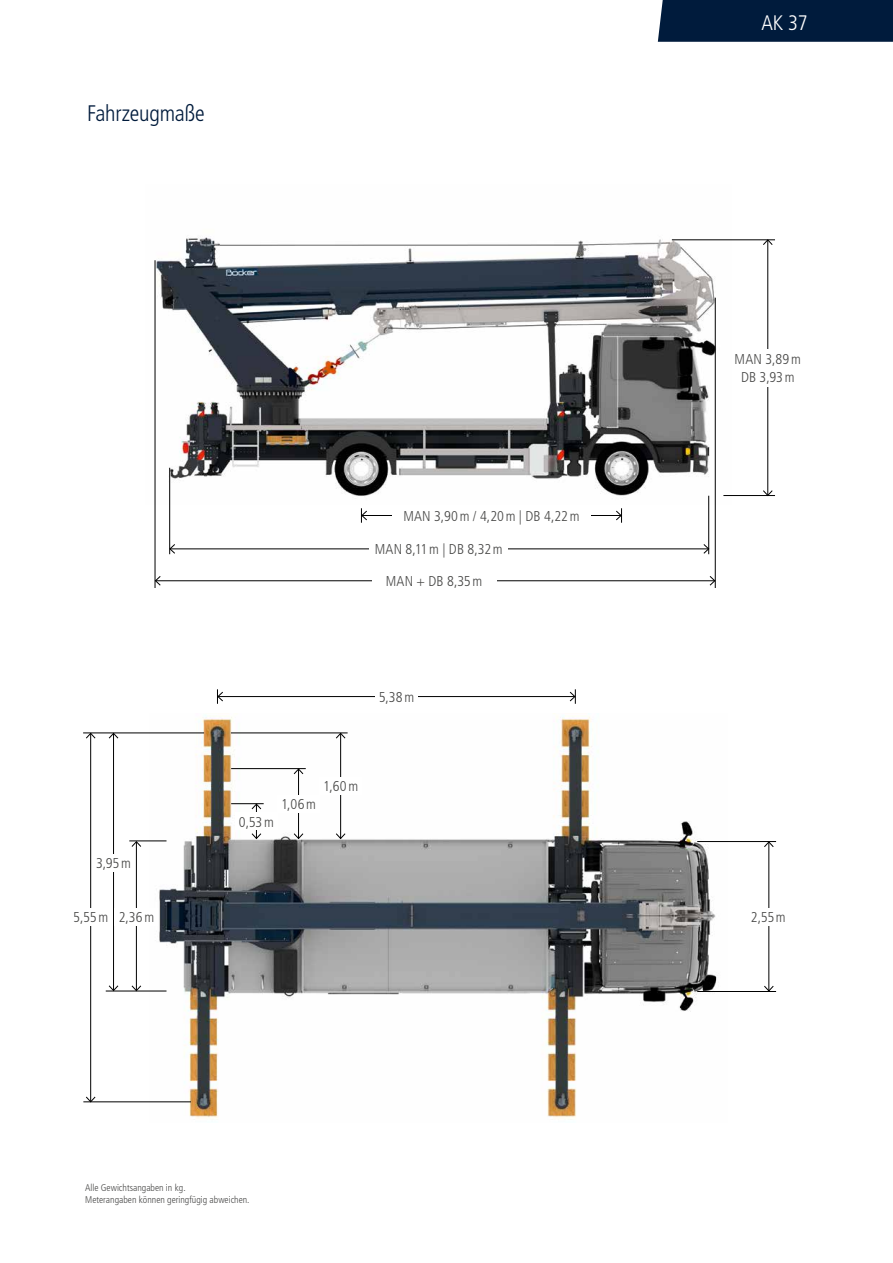
<style>
.page{position:relative;width:893px;height:1263px;background:#fff}
.page>*{position:absolute;margin:0;border:0;box-sizing:border-box;transform-origin:0 0}
.t1{font:300 condensed 22.5px "Frutiger LT Pro";letter-spacing:-.01em;color:#001b3c}
.t2{font:300 condensed 21px "Frutiger LT Pro";color:#fff}
.t3{font:300 condensed 14.25px/17.1px "Frutiger LT Pro";letter-spacing:.015em;color:#484847;text-align:center}
.t4{font:300 condensed 9.75px/12px "Frutiger LT Pro";color:#484847}
</style>
<div class="page">
<img style="left:154px;top:237px;width:578px;height:267px">
<hr style="left:169px;top:468px;width:1px;height:86px;background:#000">
<hr style="left:715px;top:298px;width:1px;height:290px;background:#000">
<hr style="left:767px;top:240px;width:1px;height:255px;background:#000">
<svg style="left:763px;top:239px;width:10px;height:6px"></svg>
<svg style="left:763px;top:490px;width:10px;height:5px"></svg>
<hr style="left:155px;top:580px;width:560px;height:1px;background:#000">
<svg style="left:156px;top:576px;width:5px;height:10px"></svg>
<svg style="left:709px;top:576px;width:6px;height:10px"></svg>
<hr style="left:362px;top:515px;width:259px;height:1px;background:#000">
<svg style="left:361px;top:508px;width:6px;height:15px"></svg>
<svg style="left:616px;top:508px;width:6px;height:15px"></svg>
<hr style="left:672px;top:240px;width:103px;height:1px;background:#000">
<hr style="left:723px;top:495px;width:52px;height:1px;background:#000">
<div style="left:372px;top:575px;width:124px;height:11px;background:#fff"></div>
<div style="left:733px;top:349px;width:70px;height:37px;background:#fff"></div>
<div style="left:392px;top:510px;width:199px;height:11px;background:#fff"></div>
<img style="left:150px;top:713px;width:577px;height:407px">
<hr style="left:697px;top:991px;width:79px;height:1px;background:#000">
<hr style="left:697px;top:841px;width:79px;height:1px;background:#000">
<hr style="left:218px;top:696px;width:357px;height:1px;background:#000">
<svg style="left:217px;top:689px;width:6px;height:15px"></svg>
<svg style="left:570px;top:689px;width:6px;height:15px"></svg>
<hr style="left:769px;top:842px;width:1px;height:149px;background:#000">
<svg style="left:764px;top:985px;width:10px;height:6px"></svg>
<svg style="left:764px;top:841px;width:10px;height:6px"></svg>
<div style="left:375px;top:691px;width:43px;height:11px;background:#fff"></div>
<div style="left:747px;top:908px;width:43px;height:17px;background:#fff"></div>
<hr style="left:231px;top:803px;width:33px;height:1px;background:#000">
<hr style="left:231px;top:768px;width:75px;height:1px;background:#000">
<hr style="left:231px;top:733px;width:117px;height:1px;background:#000">
<hr style="left:83px;top:733px;width:121px;height:1px;background:#000">
<hr style="left:83px;top:1101px;width:108px;height:1px;background:#000">
<hr style="left:129px;top:841px;width:37px;height:1px;background:#000">
<hr style="left:106px;top:991px;width:60px;height:1px;background:#000">
<hr style="left:256px;top:804px;width:1px;height:34px;background:#000">
<svg style="left:251px;top:804px;width:10px;height:5px"></svg>
<svg style="left:251px;top:833px;width:10px;height:6px"></svg>
<hr style="left:298px;top:769px;width:1px;height:69px;background:#000">
<svg style="left:294px;top:768px;width:10px;height:6px"></svg>
<svg style="left:294px;top:833px;width:10px;height:6px"></svg>
<hr style="left:340px;top:733px;width:1px;height:105px;background:#000">
<svg style="left:336px;top:733px;width:10px;height:6px"></svg>
<svg style="left:336px;top:833px;width:10px;height:6px"></svg>
<hr style="left:90px;top:733px;width:1px;height:369px;background:#000">
<svg style="left:86px;top:733px;width:10px;height:6px"></svg>
<svg style="left:86px;top:1096px;width:10px;height:6px"></svg>
<hr style="left:113px;top:733px;width:1px;height:257px;background:#000">
<svg style="left:109px;top:733px;width:10px;height:6px"></svg>
<svg style="left:109px;top:985px;width:10px;height:6px"></svg>
<hr style="left:136px;top:842px;width:1px;height:149px;background:#000">
<svg style="left:131px;top:841px;width:10px;height:6px"></svg>
<svg style="left:131px;top:985px;width:10px;height:6px"></svg>
<div style="left:235px;top:813px;width:42px;height:17px;background:#fff"></div>
<div style="left:115px;top:908px;width:43px;height:17px;background:#fff"></div>
<div style="left:92px;top:854px;width:43px;height:17px;background:#fff"></div>
<div style="left:69px;top:908px;width:43px;height:17px;background:#fff"></div>
<div style="left:277px;top:795px;width:43px;height:17px;background:#fff"></div>
<div style="left:320px;top:777px;width:42px;height:17px;background:#fff"></div>
<hr style="left:170px;top:549px;width:539px;height:1px;background:#000">
<svg style="left:169px;top:544px;width:6px;height:10px"></svg>
<svg style="left:703px;top:544px;width:5px;height:10px"></svg>
<div style="left:370px;top:543px;width:138px;height:11px;background:#fff"></div>
<hr style="left:708px;top:496px;width:1px;height:58px;background:#000">
<hr style="left:155px;top:260px;width:1px;height:328px;background:#000">
<div style="left:658px;top:0;width:235px;height:42px;background:#001b3c"></div>
<h1 class="t1" style="left:87px;top:100px;width:119px">Fahrzeugmaße</h1>
<p class="t3" style="left:96px;top:855px;width:37px">3,95m</p>
<p class="t3" style="left:73px;top:908px;width:36px">5,55m</p>
<p class="t3" style="left:119px;top:908px;width:37px">2,36m</p>
<p class="t3" style="left:403px;top:507px;width:178px">MAN 3,90m / 4,20m | DB 4,22m</p>
<p class="t3" style="left:375px;top:541px;width:129px">MAN 8,11m | DB 8,32m</p>
<p class="t3" style="left:386px;top:573px;width:98px">MAN + DB 8,35m</p>
<p class="t3" style="left:379px;top:688px;width:37px">5,38m</p>
<p class="t3" style="left:239px;top:813px;width:37px">0,53m</p>
<p class="t3" style="left:281px;top:796px;width:37px">1,06m</p>
<p class="t3" style="left:323px;top:778px;width:37px">1,60m</p>
<p class="t4" style="left:85px;top:1181px;width:166px">Alle Gewichtsangaben in kg.<br>Meterangaben können geringfügig abweichen.</p>
<h2 class="t2" style="left:761px;top:11px;width:48px">AK 37</h2>
<p class="t3" style="left:735px;top:351px;width:68px">MAN 3,89m<br>DB 3,93m</p>
<p class="t3" style="left:751px;top:908px;width:36px">2,55m</p>
</div>
